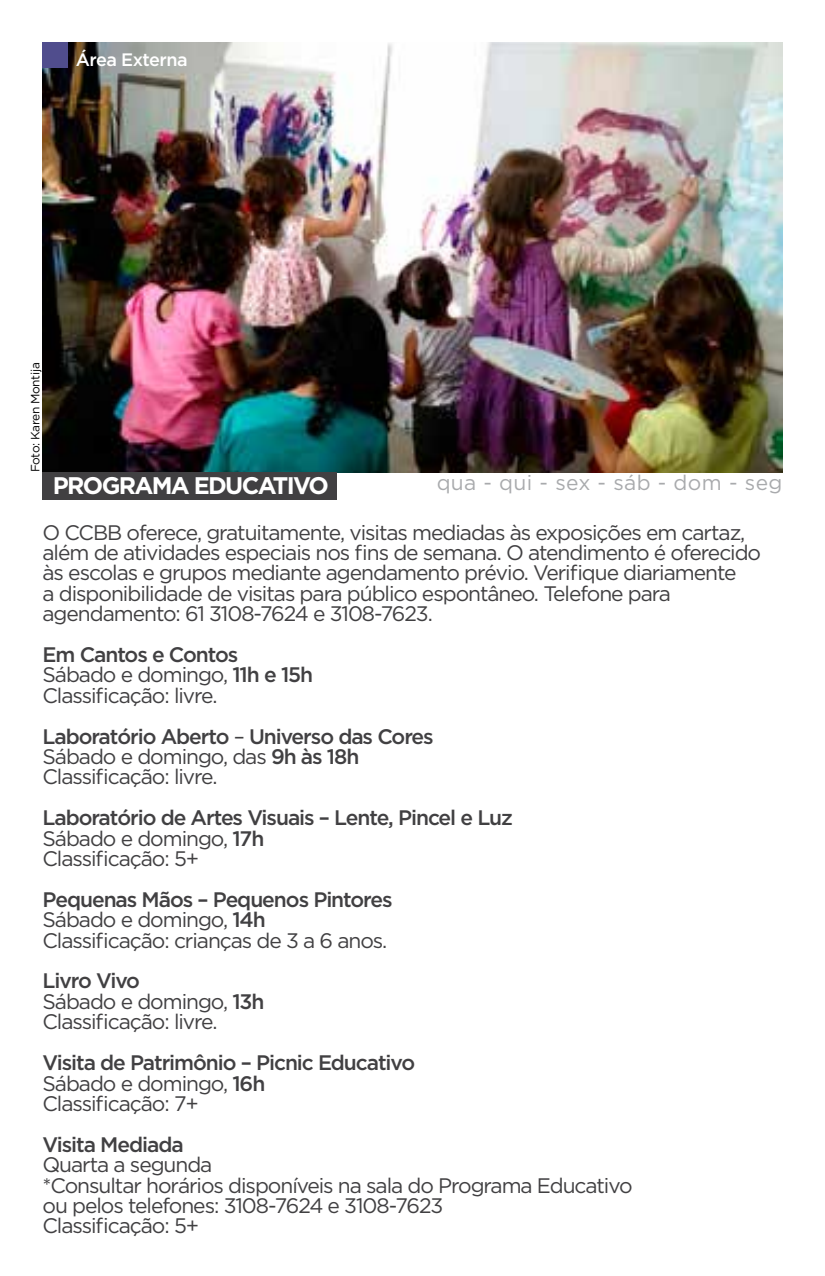
<style>
.page{position:relative;width:825px;height:1276px;background:#fff}
.page>*{position:absolute;margin:0;border:0;box-sizing:border-box;transform-origin:0 0}
.t1{font:700 24px "Gotham";letter-spacing:-.07em;color:#fff}
.t2{font:21px/20.4px "Gotham";letter-spacing:-.05em;color:#414042}
.t3{font:500 21px/20.4px "Gotham";letter-spacing:-.05em;color:#414042}
.t4{font:21px "Gotham";letter-spacing:.02em;color:#939598}
.t5{font:500 18px "Gotham";letter-spacing:-.03em;color:#fff}
.t6{font:12px "Gotham";letter-spacing:-.03em;color:#000}
.s1{font-weight:500}
.s2{font-weight:400}
</style>
<div class="page">
<img style="left:42px;top:43px;width:740px;height:430px">
<svg style="left:42px;top:43px;width:26px;height:25px"></svg>
<div style="left:42px;top:472px;width:294px;height:28px;background:#414042"></div>
<p class="t5" style="left:76px;top:50px;width:113px">Área Externa</p>
<p class="t6" style="left:28px;top:472px;width:111px;rotate:-90deg">Foto: Karen Montija</p>
<p class="t1" style="left:53px;top:472px;width:277px">PROGRAMA EDUCATIVO</p>
<p class="t4" style="left:436px;top:471px;width:347px">qua - qui - sex - sáb - dom - seg</p>
<p class="t2" style="left:43px;top:521px;width:720px">O CCBB oferece, gratuitamente, visitas mediadas às exposições em cartaz, além de atividades especiais nos fins de semana. O atendimento é oferecido às escolas e grupos mediante agendamento prévio. Verifique diariamente<br>a disponibilidade de visitas para público espontâneo. Telefone para agendamento: 61 3108-7624 e 3108-7623.</p>
<p class="t2" style="left:43px;top:644px;width:272px"><span class="s1">Em Cantos e Contos<br></span>Sábado e domingo, <span class="s1">11h e 15h<br></span>Classificação: livre.</p>
<p class="t3" style="left:43px;top:725px;width:393px">Laboratório Aberto <span class="s2">–</span> Universo das Cores<br><span class="s2">Sábado e domingo, das</span> 9h às 18h<br><span class="s2">Classificação: livre.</span></p>
<p class="t3" style="left:43px;top:807px;width:472px">Laboratório de Artes Visuais – Lente, Pincel e Luz<br><span class="s2">Sábado e domingo,</span> 17h<br><span class="s2">Classificação: 5+</span></p>
<p class="t2" style="left:43px;top:889px;width:352px"><span class="s1">Pequenas Mãos – Pequenos Pintores<br></span>Sábado e domingo, <span class="s1">14h<br></span>Classificação: crianças de 3 a 6 anos.</p>
<p class="t2" style="left:43px;top:970px;width:224px"><span class="s1">Livro Vivo<br></span>Sábado e domingo, <span class="s1">13h<br></span>Classificação: livre.</p>
<p class="t3" style="left:43px;top:1052px;width:374px">Visita de Patrimônio – Picnic Educativo<br><span class="s2">Sábado e domingo,</span> 16h<br><span class="s2">Classificação: 7+</span></p>
<p class="t3" style="left:43px;top:1133px;width:143px">Visita Mediada</p>
<p class="t2" style="left:43px;top:1154px;width:592px">Quarta a segunda<br>*Consultar horários disponíveis na sala do Programa Educativo ou pelos telefones: 3108-7624 e 3108-7623<br>Classificação: 5+</p>
</div>
